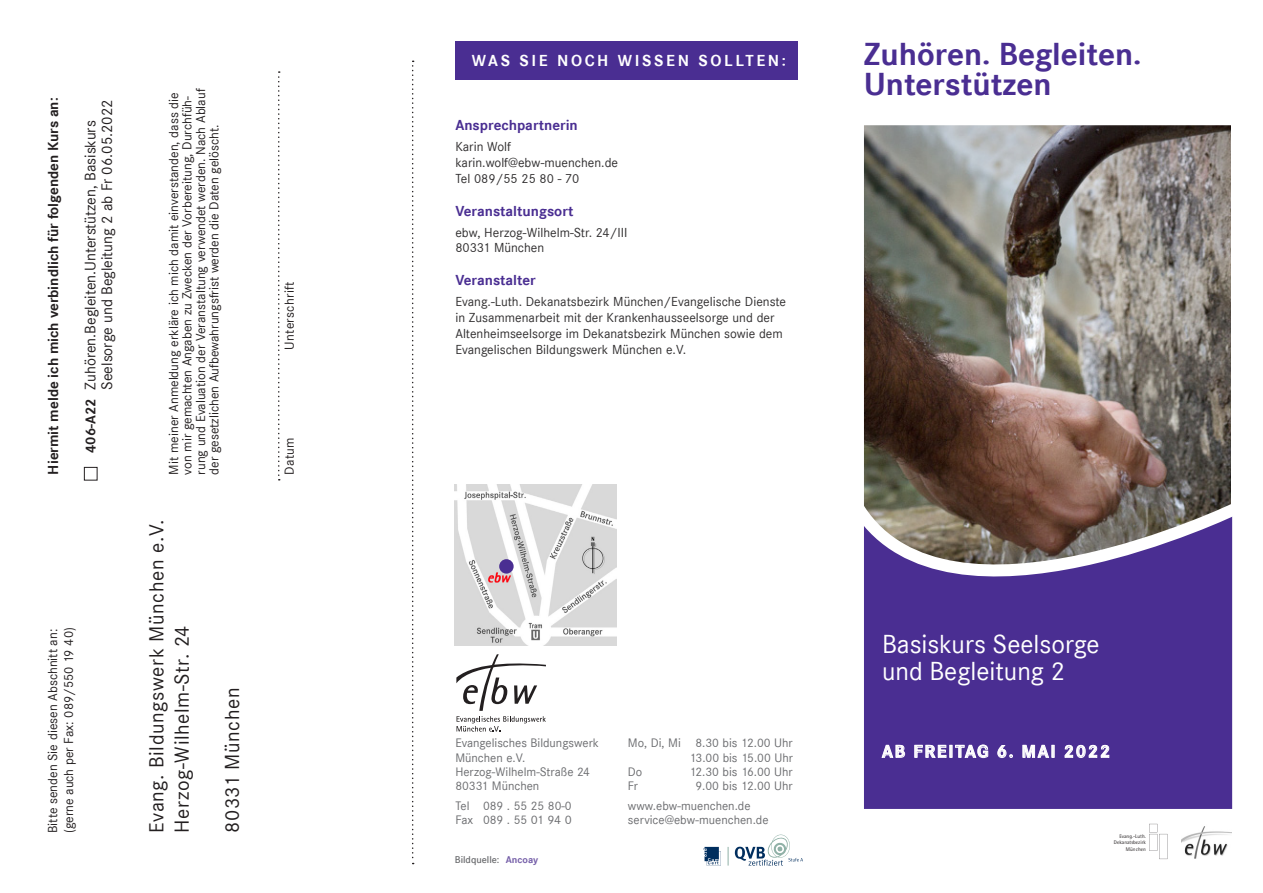
<style>
.page{position:relative;width:1263px;height:893px;background:#fff}
.page>*{position:absolute;margin:0;border:0;box-sizing:border-box;transform-origin:0 0}
.t1{font:700 33px/30px "Corporate S";color:#4a2e92}
.t2{font:27px/27px "Corporate S";color:#fff}
.t3{font:21px/25.2px "Corporate S";letter-spacing:.03em;color:#231f20}
.t4{font:700 18px "Corporate S";letter-spacing:.1em;color:#fff}
.t5{font:700 16.5px "Corporate S";letter-spacing:.16em;color:#fff}
.t6{font:15.75px/16.5px "Corporate S";color:#231f20}
.t7{font:700 15px "Corporate S";color:#231f20}
.t8{font:700 15px "Corporate S";color:#4a2e92}
.t9{font:13.5px/13.5px "Corporate S";color:#231f20}
.t10{font:13.5px/15.8px "Corporate S";color:#312f30}
.t11{font:13.5px "Corporate S";letter-spacing:.02em;color:#231f20}
.t12{font:12.75px/14.2px "Corporate S";color:#6c6d70}
.t13{font:600 10.2px "Corporate S";color:#6c6d70}
.t14{font:5.25px/6.4px "Rotis Semi Sans";color:#231f20;text-align:right}
.s1{font-weight:700;font-size:14.7px}
.s2{font-family:"Corporate S Dem";font-weight:700;color:#7660a9}
</style>
<div class="page">
<img style="left:864px;top:125px;width:369px;height:735px">
<svg style="left:412px;top:61px;width:2px;height:803px"></svg>
<div style="left:455px;top:41px;width:343px;height:39px;background:#4a2e92"></div>
<svg style="left:278px;top:71px;width:2px;height:409px"></svg>
<div style="left:84px;top:467px;width:13px;height:13px;border:1px solid #231f20"></div>
<svg style="left:881px;top:745px;width:24px;height:13px"></svg>
<svg style="left:914px;top:744px;width:74px;height:14px"></svg>
<svg style="left:997px;top:745px;width:16px;height:13px"></svg>
<svg style="left:1022px;top:745px;width:32px;height:13px"></svg>
<svg style="left:1064px;top:745px;width:45px;height:13px"></svg>
<img style="left:454px;top:485px;width:163px;height:161px">
<div style="left:499px;top:559px;width:15px;height:15px;background:#4a2e92;border-radius:50%"></div>
<svg style="left:456px;top:654px;width:90px;height:78px"></svg>
<svg style="left:703px;top:847px;width:18px;height:18px"></svg>
<svg style="left:728px;top:847px;width:1px;height:18px"></svg>
<svg style="left:735px;top:834px;width:68px;height:31px"></svg>
<svg style="left:1149px;top:824px;width:18px;height:35px"></svg>
<img style="left:1181px;top:824px;width:50px;height:35px">
<p class="t7" style="left:45px;top:474px;width:378px;rotate:-90deg">H iermit melde ich mich verbindlich für folgenden Kurs an:</p>
<p class="t6" style="left:82px;top:390px;width:292px;text-indent:-63px;rotate:-90deg"><span class="s1">406-A22</span> Zuhören.Begleiten.Unterstützen, Basiskurs<br>Seelsorge und Begleitung 2 ab Fr 06.05.2022</p>
<p class="t9" style="left:167px;top:474px;width:387px;rotate:-90deg">Mit meiner Anmeldung erkläre ich mich damit einverstanden, dass die von mir gemachten Angaben zu Zwecken der Vorbereitung, Durchfüh&shy;rung und Evaluation der Veranstaltung verwendet werden. Nach Ablauf der gesetzlichen Aufbewahrungsfrist werden die Daten gelöscht.</p>
<p class="t9" style="left:45px;top:833px;width:207px;line-height:15.8px;rotate:-90deg">Bitte senden Sie diesen Abschnitt an: (gerne auch per Fax: 089/550 19 40)</p>
<h3 class="t3" style="left:144px;top:833px;width:315px;rotate:-90deg">Evang. Bildungswerk München e.V.<br>Herzog-Wilhelm-Str. 24</h3>
<h3 class="t3" style="left:220px;top:833px;width:147px;rotate:-90deg">80331 München</h3>
<p class="t11" style="left:282px;top:350px;width:70px;rotate:-90deg">Unterschrift</p>
<p class="t9" style="left:283px;top:474px;width:39px;rotate:-90deg">Datum</p>
<p class="t5" style="left:472px;top:51px;width:316px">was sie noch wissen sollten:</p>
<p class="t8" style="left:455px;top:117px;width:124px">Ansprechpartnerin</p>
<p class="t10" style="left:455px;top:139px;width:164px">Karin Wolf karin.wolf@ebw-muenchen.de<br>Tel 089/55 25 80 - 70</p>
<p class="t8" style="left:455px;top:202px;width:120px">Veranstaltungsort</p>
<p class="t10" style="left:455px;top:224px;width:173px">ebw, Herzog-Wilhelm-Str. 24/III<br>80331 München</p>
<p class="t8" style="left:455px;top:272px;width:82px">Veranstalter</p>
<p class="t10" style="left:455px;top:294px;width:332px">Evang.-Luth. Dekanatsbezirk München/Evangelische Dienste in Zusammenarbeit mit der Krankenhausseelsorge und der Altenheimseelsorge im Dekanatsbezirk München sowie dem Evangelischen Bildungswerk München e.V.</p>
<h1 class="t1" style="left:864px;top:39px;width:279px">Zuhören. Begleiten.<br>Unterstützen</h1>
<p class="t12" style="left:455px;top:736px;width:145px">Evangelisches Bildungswerk<br>München e.V.<br>Herzog-Wilhelm-Straße 24<br>80331 München</p>
<p class="t12" style="left:455px;top:799px;width:118px">Tel 089 . 55 25 80-0<br>Fax 089 . 55 01 94 0</p>
<p class="t13" style="left:455px;top:854px;width:85px">Bildquelle: <span class="s2">Ancoay</span></p>
<p class="t12" style="left:628px;top:736px;width:166px">Mo, Di, Mi 8.30 bis 12.00 Uhr</p>
<p class="t12" style="left:689px;top:750px;width:105px">13.00 bis 15.00 Uhr</p>
<p class="t12" style="left:628px;top:765px;width:16px">Do</p>
<p class="t12" style="left:689px;top:765px;width:105px">12.30 bis 16.00 Uhr</p>
<p class="t12" style="left:628px;top:779px;width:12px">Fr</p>
<p class="t12" style="left:628px;top:776px;width:166px;line-height:20.2px;text-indent:67px">9.00 bis 12.00 Uhr www.ebw-muenchen.de</p>
<p class="t12" style="left:628px;top:813px;width:142px">service@ebw-muenchen.de</p>
<h2 class="t2" style="left:882px;top:630px;width:219px">Basiskurs Seelsorge und Begleitung 2</h2>
<h3 class="t4" style="left:882px;top:741px;width:230px">ab Freitag 6. Mai 2022</h3>
<p class="t14" style="left:1114px;top:833px;width:33px">Evang.-Luth.<br>Dekanatsbezirk<br>München</p>
</div>
